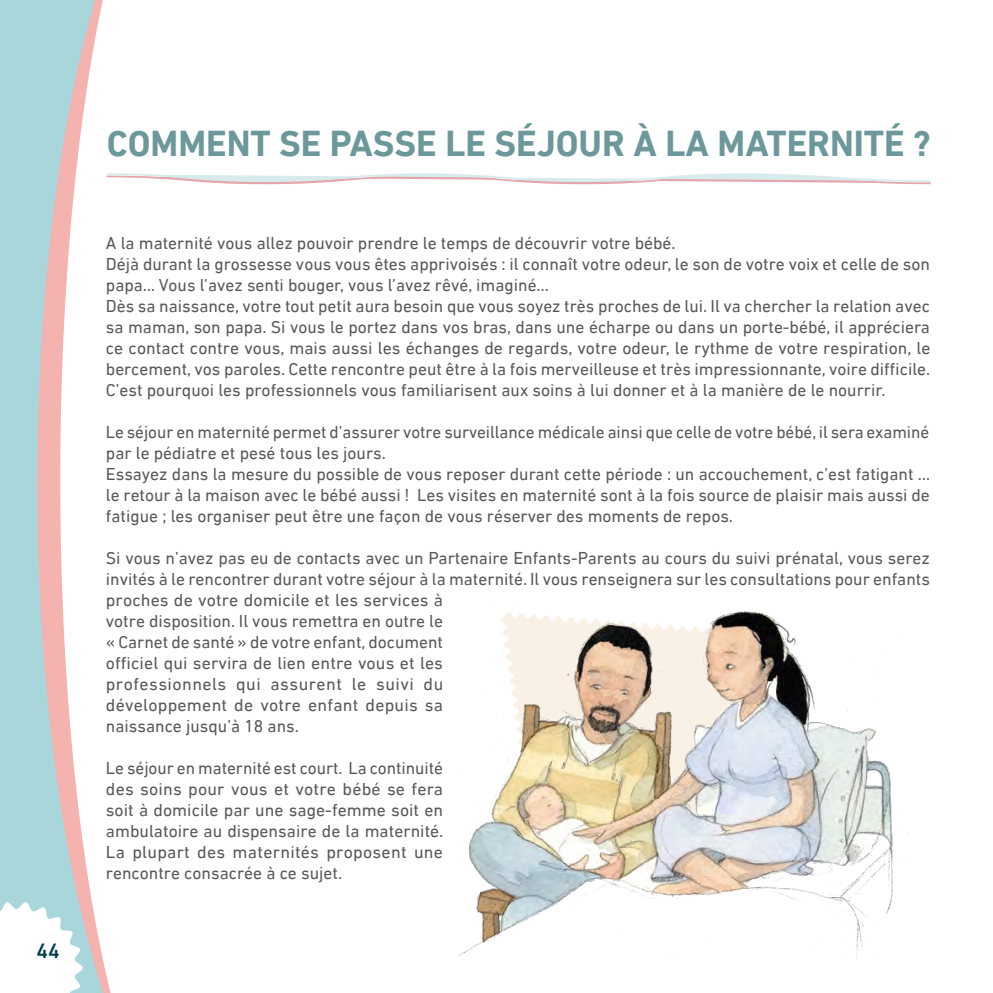
<style>
.page{position:relative;width:993px;height:993px;background:#fff}
.page>*{position:absolute;margin:0;border:0;box-sizing:border-box;transform-origin:0 0}
.H1-TITRES{font:700 36.75px "DIN Next LT Pro";color:#6d989b}
.t1{font:500 21px "DIN Next LT Pro";color:#003f4c}
.Body{font:17.5px/21px "DIN Next LT Pro";color:#58585a;text-align:justify}
</style>
<div class="page">
<svg style="left:0;top:0;width:111px;height:992px"></svg>
<svg style="left:0;top:901px;width:83px;height:91px"></svg>
<svg style="left:105px;top:172px;width:826px;height:13px"></svg>
<img style="left:458px;top:602px;width:451px;height:356px">
<p class="t1" style="left:36px;top:938px;width:25px">44</p>
<h1 class="H1-TITRES" style="left:107px;top:122px;width:825px">COMMENT SE PASSE LE SÉJOUR À LA MATERNITÉ ?</h1>
<p class="Body" style="left:106px;top:232px;width:571px">A la maternité vous allez pouvoir prendre le temps de découvrir votre bébé.</p>
<p class="Body" style="left:106px;top:253px;width:825px">Déjà durant la grossesse vous vous êtes apprivoisés : il connaît votre odeur, le son de votre voix et celle de son papa… Vous l’avez senti bouger, vous l’avez rêvé, imaginé…</p>
<p class="Body" style="left:106px;top:295px;width:825px">Dès sa naissance, votre tout petit aura besoin que vous soyez très proches de lui. Il va chercher la relation avec sa maman, son papa. Si vous le portez dans vos bras, dans une écharpe ou dans un porte-bébé, il appréciera ce contact contre vous, mais aussi les échanges de regards, votre odeur, le rythme de votre respiration, le bercement, vos paroles. Cette rencontre peut être à la fois merveilleuse et très impressionnante, voire difficile.<br>C’est pourquoi les professionnels vous familiarisent aux soins à lui donner et à la manière de le nourrir.</p>
<p class="Body" style="left:106px;top:421px;width:824px">Le séjour en maternité permet d’assurer votre surveillance médicale ainsi que celle de votre bébé, il sera examiné</p>
<p class="Body" style="left:106px;top:442px;width:281px">par le pédiatre et pesé tous les jours.</p>
<p class="Body" style="left:106px;top:463px;width:825px">Essayez dans la mesure du possible de vous reposer durant cette période : un accouchement, c’est fatigant … le retour à la maison avec le bébé aussi ! Les visites en maternité sont à la fois source de plaisir mais aussi de fatigue ; les organiser peut être une façon de vous réserver des moments de repos.</p>
<p class="Body" style="left:106px;top:547px;width:825px;text-align:left">Si vous n’avez pas eu de contacts avec un Partenaire Enfants-Parents au cours du suivi prénatal, vous serez invités à le rencontrer durant votre séjour à la maternité. Il vous renseignera sur les consultations pour enfants proches de votre domicile et les services à<br>votre disposition. Il vous remettra en outre le<br>« Carnet de santé » de votre enfant, document<br>officiel qui servira de lien entre vous et les<br>professionnels qui assurent le suivi du<br>développement de votre enfant depuis sa<br>naissance jusqu’à 18 ans.</p>
<p class="Body" style="left:106px;top:757px;width:339px">Le séjour en maternité est court. La continuité des soins pour vous et votre bébé se fera soit à domicile par une sage-femme soit en ambulatoire au dispensaire de la maternité.<br>La plupart des maternités proposent une rencontre consacrée à ce sujet.</p>
</div>
